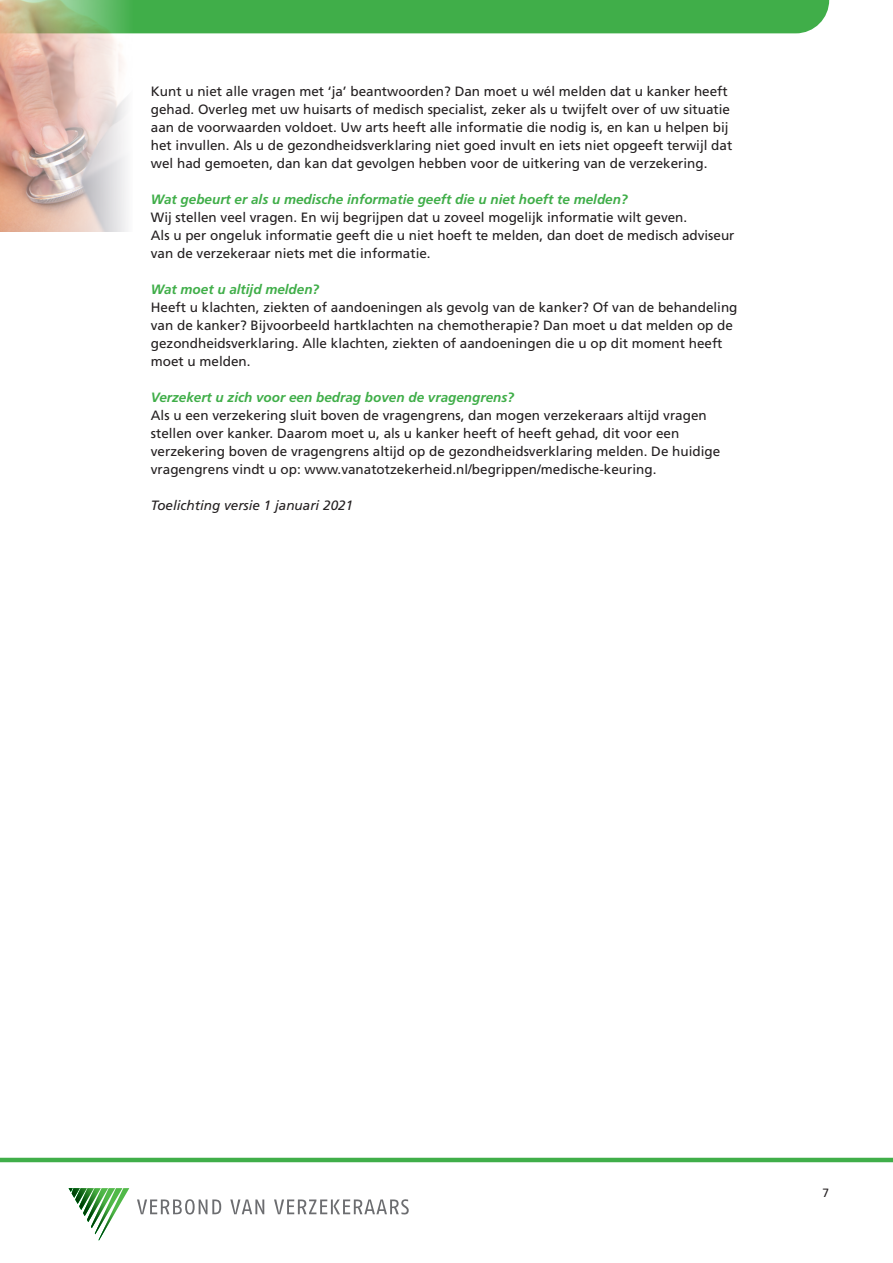
<style>
.page{position:relative;width:893px;height:1263px;background:#fff}
.page>*{position:absolute;margin:0;border:0;box-sizing:border-box;transform-origin:0 0}
.Platte_tekst_VVV{font:13.5px/18px "Frutiger";color:#231f20}
.Platte_tekst_VVV-2{font:italic 700 13.5px "Frutiger";color:#40ae49}
.Platte_tekst_VVV-3{font:italic 13.5px "Frutiger";color:#231f20}
.Platte_tekst_VVV-4{font:12px "Frutiger";color:#231f20}
</style>
<div class="page">
<hr style="left:0;top:1158px;width:893px;height:4px;background:#40ae49">
<svg style="left:69px;top:1188px;width:60px;height:52px"></svg>
<svg style="left:137px;top:1199px;width:84px;height:15px"></svg>
<svg style="left:230px;top:1199px;width:34px;height:15px"></svg>
<svg style="left:274px;top:1199px;width:135px;height:15px"></svg>
<div style="left:133px;top:0;width:696px;height:33px;background:#40ae49"></div>
<img style="left:0;top:0;width:133px;height:231px">
<p class="Platte_tekst_VVV" style="left:151px;top:82px;width:583px">Kunt u niet alle vragen met ‘ja’ beantwoorden? Dan moet u wél melden dat u kanker heeft gehad. Overleg met uw huisarts of medisch specialist, zeker als u twijfelt over of uw situatie aan de voorwaarden voldoet. Uw arts heeft alle informatie die nodig is, en kan u helpen bij het invullen. Als u de gezondheidsverklaring niet goed invult en iets niet opgeeft terwijl dat wel had gemoeten, dan kan dat gevolgen hebben voor de uitkering van de verzekering.</p>
<p class="Platte_tekst_VVV-2" style="left:151px;top:191px;width:478px">Wat gebeurt er als u medische informatie geeft die u niet hoeft te melden?</p>
<p class="Platte_tekst_VVV" style="left:151px;top:208px;width:585px">Wij stellen veel vragen. En wij begrijpen dat u zoveel mogelijk informatie wilt geven.<br>Als u per ongeluk informatie geeft die u niet hoeft te melden, dan doet de medisch adviseur van de verzekeraar niets met die informatie.</p>
<p class="Platte_tekst_VVV-2" style="left:151px;top:281px;width:170px">Wat moet u altijd melden?</p>
<p class="Platte_tekst_VVV" style="left:151px;top:298px;width:588px">Heeft u klachten, ziekten of aandoeningen als gevolg van de kanker? Of van de behandeling van de kanker? Bijvoorbeeld hartklachten na chemotherapie? Dan moet u dat melden op de gezondheidsverklaring. Alle klachten, ziekten of aandoeningen die u op dit moment heeft moet u melden.</p>
<p class="Platte_tekst_VVV-2" style="left:151px;top:389px;width:365px">Verzekert u zich voor een bedrag boven de vragengrens?</p>
<p class="Platte_tekst_VVV" style="left:151px;top:406px;width:571px">Als u een verzekering sluit boven de vragengrens, dan mogen verzekeraars altijd vragen stellen over kanker. Daarom moet u, als u kanker heeft of heeft gehad, dit voor een verzekering boven de vragengrens altijd op de gezondheidsverklaring melden. De huidige vragengrens vindt u op: www.vanatotzekerheid.nl/begrippen/medische-keuring.</p>
<p class="Platte_tekst_VVV-3" style="left:151px;top:497px;width:204px">Toelichting versie 1 januari 2021</p>
<p class="Platte_tekst_VVV-4" style="left:822px;top:1186px;width:8px">7</p>
</div>
